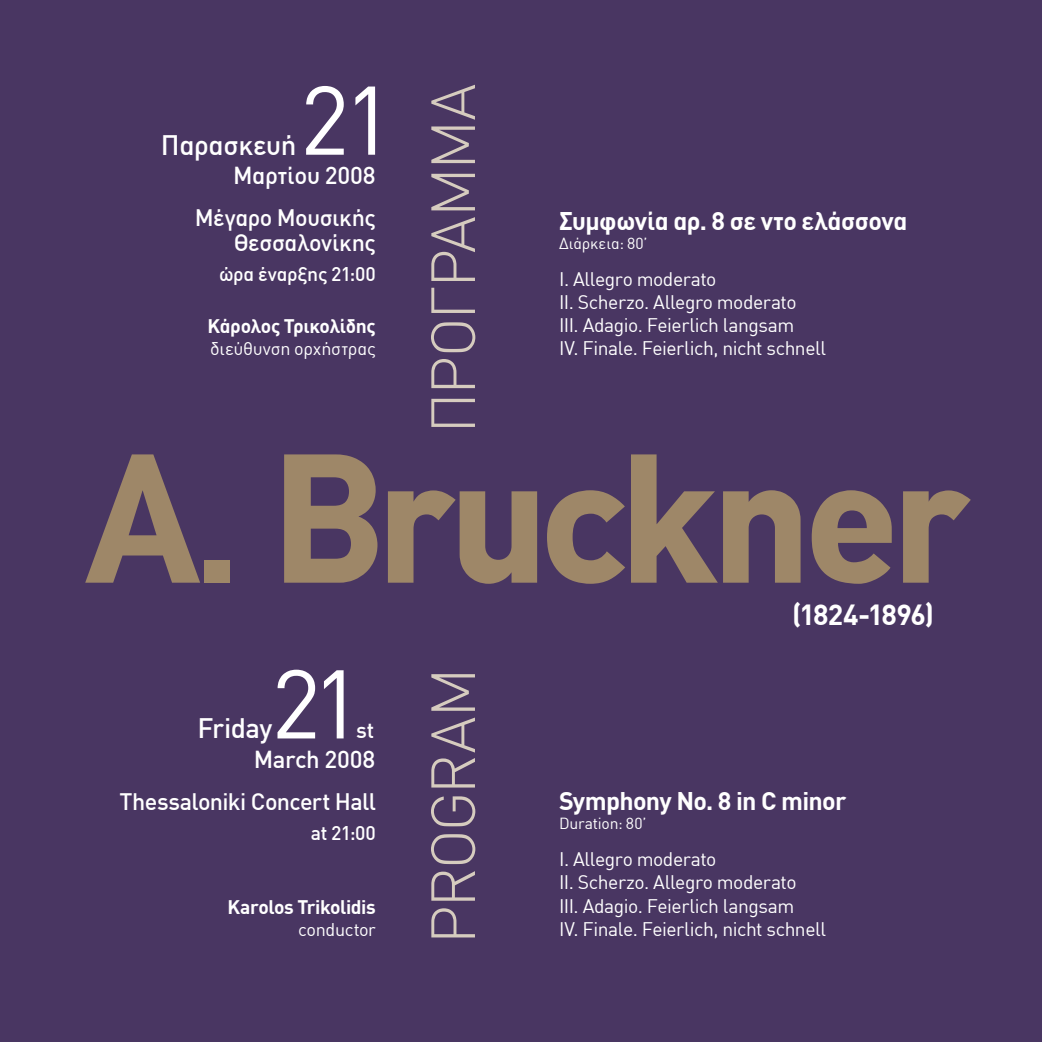
<style>
.page{position:relative;width:1042px;height:1042px;background:#493662}
.page>*{position:absolute;margin:0;border:0;box-sizing:border-box;transform-origin:0 0}
.t1{font:700 180.08px "CF Din";letter-spacing:-.025em;color:#9e8768}
.t2{font:95.73px "DIN Greek";color:#fff}
.t3{font:300 61.25px "DIN Greek";letter-spacing:-.03em;color:#d6ccbf}
.t4{font:700 28.53px "DIN Greek";letter-spacing:-.035em;color:#fff}
.t5{font:500 27.65px "DIN Greek";letter-spacing:-.02em;color:#fff}
.t6{font:700 25.03px "DIN Greek";letter-spacing:-.02em;color:#fff}
.t7{font:500 23.97px "DIN Greek";letter-spacing:-.01em;color:#fff}
.t8{font:500 23.28px/24.5px "DIN Greek";letter-spacing:-.02em;color:#fff;text-align:right}
.t9{font:500 21.7px "DIN Greek";color:#fff}
.t10{font:500 19.43px "DIN Greek";letter-spacing:-.01em;color:#fff}
.t11{font:19.25px/23.1px "DIN Greek";letter-spacing:-.025em;color:#fff}
.t12{font:700 19.25px "DIN Greek";letter-spacing:-.02em;color:#fff}
.t13{font:18.03px "DIN Greek";letter-spacing:-.005em;color:#fff}
.t14{font:15.75px "DIN Greek";color:#fff}
</style>
<div class="page">
<h2 class="t2" style="left:300px;top:65px;width:95px">21</h2>
<h3 class="t3" style="left:418px;top:434px;width:351px;rotate:-90deg">ΠΡΟΓΡΑΜΜΑ</h3>
<h3 class="t5" style="left:161px;top:129px;width:137px">Παρασκευή</h3>
<p class="t7" style="left:233px;top:161px;width:144px">Μαρτίου 2008</p>
<p class="t8" style="left:195px;top:206px;width:182px">Μέγαρο Μουσικής<br>Θεσσαλονίκης</p>
<p class="t10" style="left:219px;top:262px;width:158px">ώρα έναρξης 21:00</p>
<p class="t12" style="left:207px;top:315px;width:170px">Κάρολος Τρικολίδης</p>
<p class="t13" style="left:210px;top:338px;width:167px">διεύθυνση ορχήστρας</p>
<h3 class="t6" style="left:559px;top:206px;width:350px">Συμφωνία αρ. 8 σε ντο ελάσσονα</h3>
<p class="t14" style="left:559px;top:234px;width:90px">Διάρκεια: 80’</p>
<p class="t11" style="left:559px;top:267px;width:268px">I. Allegro moderato<br>II. Scherzo. Allegro moderato<br>III. Adagio. Feierlich langsam<br>IV. Finale. Feierlich, nicht schnell</p>
<h1 class="t1" style="left:87px;top:422px;width:881px">A. Bruckner</h1>
<h3 class="t4" style="left:792px;top:597px;width:143px">(1824-1896)</h3>
<h2 class="t2" style="left:271px;top:649px;width:92px">21</h2>
<h3 class="t3" style="left:418px;top:944px;width:278px;rotate:-90deg">PROGRAM</h3>
<h3 class="t5" style="left:197px;top:712px;width:76px">Friday</h3>
<p class="t9" style="left:356px;top:717px;width:20px">st</p>
<p class="t7" style="left:254px;top:745px;width:123px">March 2008</p>
<p class="t8" style="left:120px;top:789px;width:258px">Thessaloniki Concert Hall</p>
<p class="t10" style="left:311px;top:821px;width:66px">at 21:00</p>
<p class="t12" style="left:228px;top:896px;width:150px">Karolos Trikolidis</p>
<p class="t13" style="left:298px;top:919px;width:79px">conductor</p>
<h3 class="t6" style="left:559px;top:786px;width:289px">Symphony No. 8 in C minor</h3>
<p class="t14" style="left:559px;top:814px;width:89px">Duration: 80’</p>
<p class="t11" style="left:559px;top:848px;width:268px">I. Allegro moderato<br>II. Scherzo. Allegro moderato<br>III. Adagio. Feierlich langsam<br>IV. Finale. Feierlich, nicht schnell</p>
</div>
